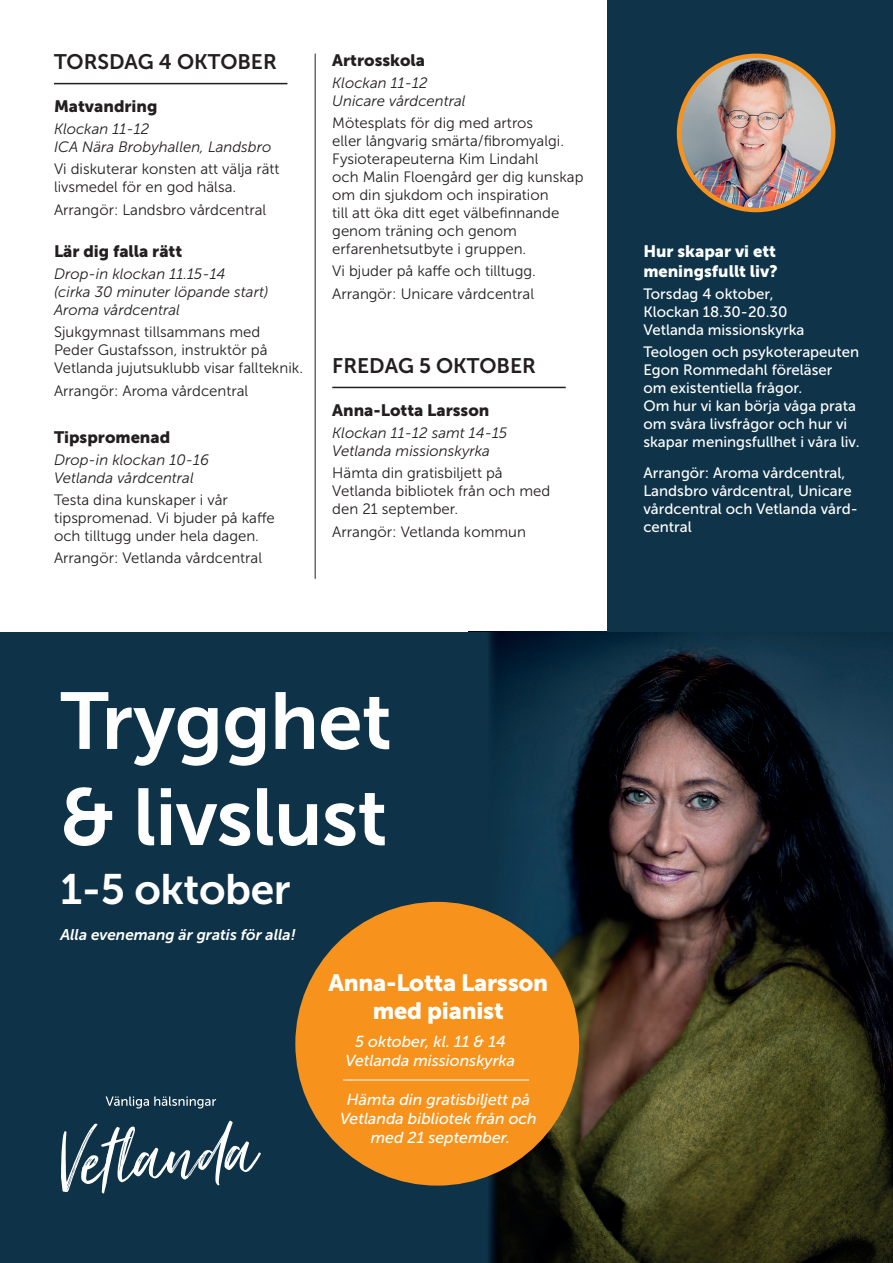
<style>
.page{position:relative;width:893px;height:1263px;background:#fff}
.page>*{position:absolute;margin:0;border:0;box-sizing:border-box;transform-origin:0 0}
.t1{font:80.1px/96px "Museo Sans 700";letter-spacing:-.01em;color:#fff}
.t2{font:42.45px "Museo Sans 700";letter-spacing:-.01em;color:#fff}
.t3{font:23.55px/28.2px "Museo Sans 900";letter-spacing:-.01em;color:#fff;text-align:center}
.t4{font:21px "Museo Sans 700";color:#231f20}
.t5{font:16.5px "Museo Sans 900";color:#231f20}
.t6{font:16.5px/19.8px "Museo Sans 900";color:#fff}
.t7{font:italic 15.9px/19px "Museo Sans 500";color:#fff;text-align:center}
.t8{font:italic 15.45px "Museo Sans 700";color:#fff}
.t9{font:15px/18px "Museo Sans 300";color:#231f20}
.t10{font:15px/18px "Museo Sans 500";color:#fff}
.t11{font:italic 15px/18px "Museo Sans 300";color:#231f20}
</style>
<div class="page">
<img style="left:499px;top:632px;width:394px;height:631px">
<div style="left:0;top:632px;width:499px;height:631px;background:#0e3348"></div>
<svg style="left:106px;top:1096px;width:110px;height:12px"></svg>
<svg style="left:61px;top:1120px;width:200px;height:74px"></svg>
<div style="left:608px;top:0;width:285px;height:631px;background:#0f3449"></div>
<hr style="left:54px;top:83px;width:233px;height:1px;background:#231f20">
<hr style="left:315px;top:54px;width:1px;height:525px;background:#231f20">
<img style="left:679px;top:57px;width:154px;height:153px">
<div style="left:677px;top:54px;width:158px;height:158px;border:4px solid #f7931d;border-radius:50%"></div>
<hr style="left:332px;top:387px;width:234px;height:1px;background:#231f20">
<div style="left:295px;top:902px;width:284px;height:283px;background:#f7931d;border-radius:50%"></div>
<hr style="left:343px;top:1080px;width:186px;height:1px;background:#fff">
<h3 class="t4" style="left:54px;top:50px;width:224px">TORSDAG 4 OKTOBER</h3>
<p class="t5" style="left:332px;top:50px;width:94px">Artrosskola</p>
<p class="t11" style="left:332px;top:74px;width:135px">Klockan 11-12<br>Unicare vårdcentral</p>
<p class="t9" style="left:332px;top:114px;width:253px">Mötesplats för dig med artros<br>eller långvarig smärta/fibromyalgi.<br>Fysioterapeuterna Kim Lindahl<br>och Malin Floengård ger dig kunskap om din sjukdom och inspiration<br>till att öka ditt eget välbefinnande genom träning och genom erfarenhetsutbyte i gruppen.</p>
<p class="t9" style="left:332px;top:260px;width:205px;line-height:22.2px">Vi bjuder på kaffe och tilltugg.<br>Arrangör: Unicare vårdcentral</p>
<p class="t5" style="left:54px;top:97px;width:105px">Matvandring</p>
<p class="t11" style="left:54px;top:120px;width:219px">Klockan 11-12<br>ICA Nära Brobyhallen, Landsbro</p>
<p class="t9" style="left:54px;top:160px;width:227px">Vi diskuterar konsten att välja rätt livsmedel för en god hälsa.</p>
<p class="t9" style="left:54px;top:201px;width:214px">Arrangör: Landsbro vårdcentral</p>
<p class="t5" style="left:54px;top:242px;width:130px">Lär dig falla rätt</p>
<p class="t11" style="left:54px;top:265px;width:216px">Drop-in klockan 11.15-14<br>(cirka 30 minuter löpande start)<br>Aroma vårdcentral</p>
<p class="t9" style="left:54px;top:323px;width:251px">Sjukgymnast tillsammans med<br>Peder Gustafsson, instruktör på<br>Vetlanda jujutsuklubb visar fallteknik.</p>
<p class="t9" style="left:54px;top:381px;width:196px">Arrangör: Aroma vårdcentral</p>
<p class="t5" style="left:54px;top:427px;width:118px">Tipspromenad</p>
<p class="t11" style="left:54px;top:451px;width:157px">Drop-in klockan 10-16<br>Vetlanda vårdcentral</p>
<p class="t9" style="left:54px;top:491px;width:222px">Testa dina kunskaper i vår tipspromenad. Vi bjuder på kaffe och tilltugg under hela dagen.</p>
<p class="t9" style="left:54px;top:549px;width:210px">Arrangör: Vetlanda vårdcentral</p>
<h3 class="t4" style="left:332px;top:354px;width:205px">FREDAG 5 OKTOBER</h3>
<p class="t5" style="left:332px;top:401px;width:159px">Anna-Lotta Larsson</p>
<p class="t11" style="left:332px;top:424px;width:177px">Klockan 11-12 samt 14-15<br>Vetlanda missionskyrka</p>
<p class="t9" style="left:332px;top:464px;width:219px">Hämta din gratisbiljett på<br>Vetlanda bibliotek från och med den 21 september.</p>
<p class="t9" style="left:332px;top:522px;width:195px">Arrangör: Vetlanda kommun</p>
<h1 class="t1" style="left:60px;top:673px;width:333px">Trygghet &amp; livslust</h1>
<h2 class="t2" style="left:60px;top:865px;width:232px">1-5 oktober</h2>
<p class="t8" style="left:60px;top:926px;width:237px">Alla evenemang är gratis för alla!</p>
<h3 class="t3" style="left:329px;top:969px;width:221px">Anna-Lotta Larsson med pianist</h3>
<p class="t7" style="left:345px;top:1032px;width:171px">5 oktober, kl. 11 &amp; 14<br>Vetlanda missionskyrka</p>
<p class="t7" style="left:340px;top:1090px;width:198px">Hämta din gratisbiljett på<br>Vetlanda bibliotek från och med 21 september.</p>
<p class="t6" style="left:643px;top:241px;width:136px">Hur skapar vi ett meningsfullt liv?</p>
<p class="t10" style="left:643px;top:285px;width:163px">Torsdag 4 oktober,<br>Klockan 18.30-20.30<br>Vetlanda missionskyrka</p>
<p class="t10" style="left:643px;top:343px;width:218px">Teologen och psykoterapeuten<br>Egon Rommedahl föreläser<br>om existentiella frågor.<br>Om hur vi kan börja våga prata om svåra livsfrågor och hur vi skapar meningsfullhet i våra liv.</p>
<p class="t10" style="left:643px;top:464px;width:216px">Arrangör: Aroma vårdcentral,<br>Landsbro vårdcentral, Unicare vårdcentral och Vetlanda vård&shy;central</p>
</div>
